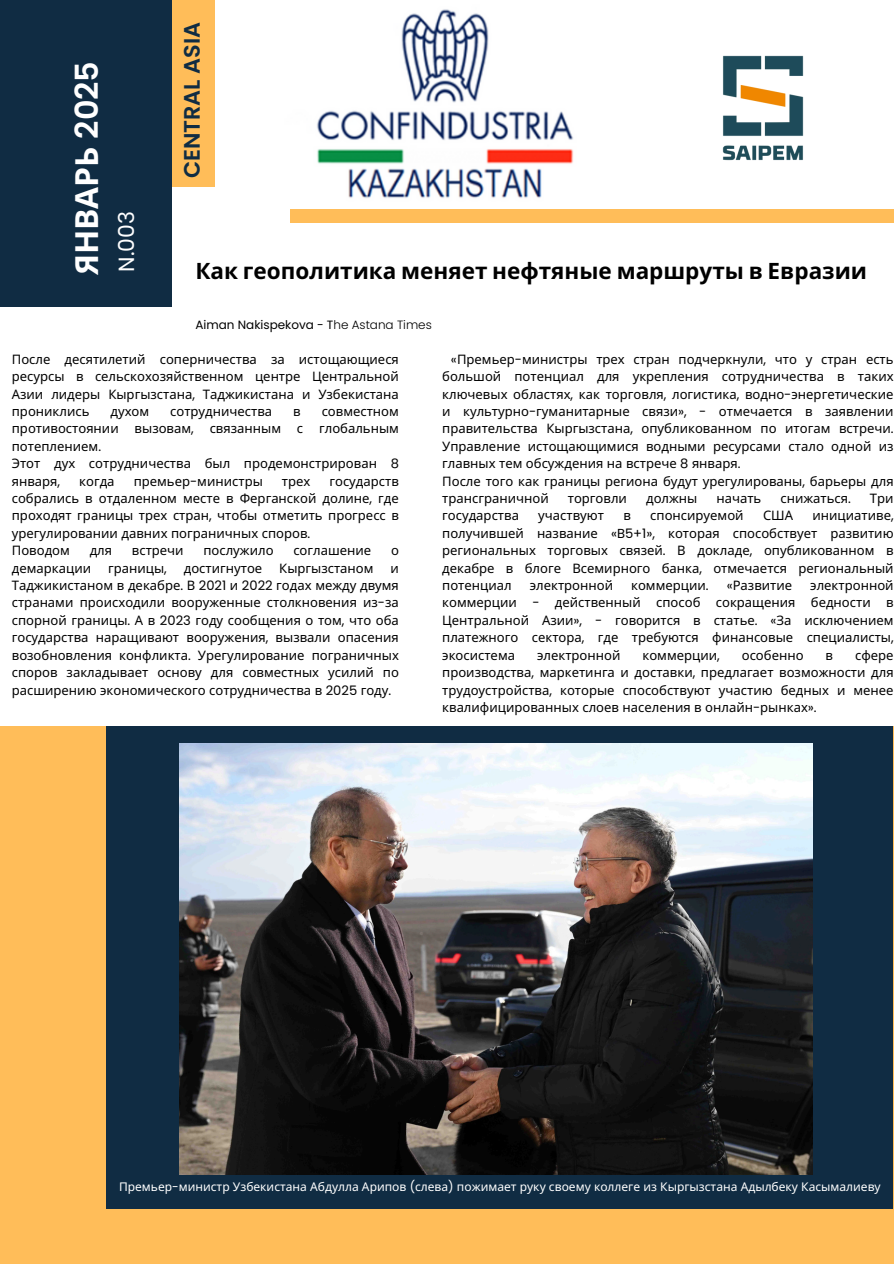
<style>
.page{position:relative;width:894px;height:1264px;background:#fff}
.page>*{position:absolute;margin:0;border:0;box-sizing:border-box;transform-origin:0 0}
.t1{font:700 31.8px "Noto Sans";color:#fff}
.t2{font:700 22.5px "Noto Sans";color:#000}
.t3{font:600 22.35px "Poppins";color:#102c43}
.t4{font:21.9px "Poppins";color:#fff}
.t5{font:13.05px/17.4px "Noto Sans";color:#000;text-align:justify}
.t6{font:12px "Noto Sans";color:#fff}
.t7{font:12px "Poppins";color:#000}
.s1{font-family:"Poppins";font-weight:600}
.s2{font-weight:300}
.s3{font-family:"Poppins"}
</style>
<div class="page">
<img style="left:317px;top:9px;width:257px;height:189px">
<div style="left:290px;top:209px;width:603px;height:14px;background:#ffbd59"></div>
<div style="left:0;top:1232px;width:893px;height:31px;background:#ffbd59"></div>
<div style="left:0;top:0;width:172px;height:307px;background:#102c43"></div>
<div style="left:172px;top:1px;width:42px;height:186px;background:#ffbd59"></div>
<img style="left:722px;top:55px;width:82px;height:106px">
<div style="left:0;top:726px;width:893px;height:512px;background:#ffbd59"></div>
<div style="left:106px;top:726px;width:786px;height:483px;background:#102c43"></div>
<img style="left:179px;top:743px;width:633px;height:431px">
<p class="t1" style="left:64px;top:275px;width:216px;rotate:-90deg">ЯНВАРЬ <span class="s1">2025</span></p>
<h4 class="t4" style="left:111px;top:272px;width:62px;rotate:-90deg">N.003</h4>
<p class="t3" style="left:176px;top:178px;width:158px;rotate:-90deg">CENTRAL ASIA</p>
<p class="t2" style="left:195px;top:255px;width:673px">Как геополитика меняет нефтяные маршруты в Евразии</p>
<p class="t7" style="left:195px;top:316px;width:238px">Aiman Nakispekova - T<span class="s2">he Astana Times</span></p>
<h1 class="t5" style="left:12px;top:350px;width:388px">После десятилетий соперничества за истощающиеся ресурсы в сельскохозяйственном центре Центральной Азии лидеры Кыргызстана<span class="s3">,</span> Таджикистана и Узбекистана прониклись</h1>
<h3 class="t5" style="left:12px;top:402px;width:388px;text-align:left;text-indent:310px">совместном противостоянии вызовам<span class="s3">,</span> связанным с глобальным потеплением<span class="s3">.<br></span>Этот дух сотрудничества был продемонстрирован <span class="s3">8 </span>января<span class="s3">,</span></h3>
<h1 class="t5" style="left:110px;top:402px;width:40px">духом</h1>
<h1 class="t5" style="left:170px;top:402px;width:104px">сотрудничества</h1>
<h1 class="t5" style="left:293px;top:402px;width:9px">в</h1>
<h3 class="t5" style="left:79px;top:472px;width:37px">когда</h3>
<h3 class="t5" style="left:134px;top:472px;width:131px">премьер<span class="s3">-</span>министры</h3>
<h3 class="t5" style="left:282px;top:472px;width:30px">трех</h3>
<h3 class="t5" style="left:329px;top:472px;width:71px">государств</h3>
<h3 class="t5" style="left:12px;top:489px;width:82px">собрались в</h3>
<h2 class="t5" style="left:12px;top:489px;width:388px;text-align:left;text-indent:87px">отдаленном месте в Ферганской долине<span class="s3">,</span> где проходят границы трех стран<span class="s3">,</span> чтобы отметить прогресс в урегулировании давних пограничных споров<span class="s3">.<br></span>Поводом</h2>
<h2 class="t5" style="left:90px;top:541px;width:24px">для</h2>
<h2 class="t5" style="left:132px;top:541px;width:53px">встречи</h2>
<h2 class="t5" style="left:203px;top:541px;width:72px">послужило</h2>
<h2 class="t5" style="left:293px;top:541px;width:79px">соглашение</h2>
<h2 class="t5" style="left:391px;top:541px;width:9px">о</h2>
<p class="t5" style="left:12px;top:559px;width:81px">демаркации</p>
<p class="t5" style="left:108px;top:559px;width:60px">границы<span class="s3">,</span></p>
<p class="t5" style="left:184px;top:559px;width:80px">достигнутое</p>
<p class="t5" style="left:279px;top:559px;width:96px">Кыргызстаном</p>
<p class="t5" style="left:12px;top:559px;width:388px;text-indent:378px">и Таджикистаном в декабре<span class="s3">.</span> В <span class="s3">2021</span> и <span class="s3">2022</span> годах между двумя странами происходили вооруженные столкновения из<span class="s3">-</span>за спорной границы<span class="s3">.</span> А в <span class="s3">2023</span> году сообщения о том<span class="s3">,</span> что оба государства наращивают вооружения<span class="s3">,</span> вызвали опасения возобновления конфликта<span class="s3">.</span> Урегулирование пограничных споров закладывает основу для совместных усилий по расширению экономического сотрудничества в <span class="s3">2025</span> году<span class="s3">.</span></p>
<p class="t5" style="left:442px;top:350px;width:453px;text-indent:9px"><span class="s3">«</span>Премьер<span class="s3">-</span>министры трех стран подчеркнули<span class="s3">,</span> что у стран есть большой потенциал для укрепления сотрудничества в таких ключевых областях<span class="s3">,</span> как торговля<span class="s3">,</span> логистика<span class="s3">,</span> водно<span class="s3">-</span>энергетические и культурно<span class="s3">-</span>гуманитарные связи<span class="s3">», -</span> отмечается в заявлении правительства Кыргызстана<span class="s3">,</span> опубликованном по итогам встречи<span class="s3">.<br></span>Управление истощающимися водными</p>
<p class="t5" style="left:442px;top:437px;width:453px;text-align:left;text-indent:271px">ресурсами стало одной из главных тем обсуждения на встрече <span class="s3">8</span> января<span class="s3">.<br></span>После того как границы региона будут урегулированы<span class="s3">,</span> барьеры для трансграничной</p>
<p class="t5" style="left:567px;top:489px;width:61px">торговли</p>
<p class="t5" style="left:646px;top:489px;width:53px">должны</p>
<p class="t5" style="left:716px;top:489px;width:46px">начать</p>
<p class="t5" style="left:780px;top:489px;width:72px">снижаться<span class="s3">.</span></p>
<p class="t5" style="left:869px;top:489px;width:25px">Три</p>
<p class="t5" style="left:442px;top:506px;width:78px">государства</p>
<p class="t5" style="left:538px;top:506px;width:67px">участвуют</p>
<p class="t5" style="left:623px;top:506px;width:9px">в</p>
<p class="t5" style="left:650px;top:506px;width:95px">спонсируемой</p>
<p class="t5" style="left:762px;top:506px;width:32px">США</p>
<p class="t5" style="left:442px;top:506px;width:453px;text-indent:370px">инициативе<span class="s3">, </span>получившей название <span class="s3">«B5+1»,</span> которая способствует развитию региональных торговых связей<span class="s3">.</span></p>
<p class="t5" style="left:442px;top:541px;width:453px;text-indent:235px">В докладе<span class="s3">,</span> опубликованном в декабре в блоге Всемирного банка<span class="s3">,</span> отмечается региональный потенциал</p>
<p class="t5" style="left:442px;top:576px;width:453px;text-indent:368px">электронной коммерции <span class="s3">-</span> действенный способ сокращения бедности в Центральной Азии<span class="s3">», -</span> говорится в статье<span class="s3">. «</span>За исключением платежного сектора<span class="s3">,</span> где требуются финансовые специалисты<span class="s3">, </span>экосистема</p>
<p class="t5" style="left:529px;top:576px;width:85px">электронной</p>
<p class="t5" style="left:631px;top:576px;width:79px">коммерции<span class="s3">.</span></p>
<p class="t5" style="left:726px;top:576px;width:67px"><span class="s3">«</span>Развитие</p>
<p class="t5" style="left:537px;top:646px;width:85px">электронной</p>
<p class="t5" style="left:642px;top:646px;width:79px">коммерции<span class="s3">,</span></p>
<p class="t5" style="left:741px;top:646px;width:63px">особенно</p>
<p class="t5" style="left:825px;top:646px;width:9px">в</p>
<p class="t5" style="left:442px;top:646px;width:453px;text-indent:413px">сфере производства<span class="s3">,</span> маркетинга и доставки<span class="s3">,</span> предлагает возможности для трудоустройства<span class="s3">,</span> которые способствуют участию бедных и менее квалифицированных слоев населения в онлайн<span class="s3">-</span>рынках<span class="s3">».</span></p>
<p class="t6" style="left:119px;top:1178px;width:763px">Премьер<span class="s3">-</span>министр Узбекистана Абдулла Арипов <span class="s3">(</span>слева<span class="s3">)</span> пожимает руку своему коллеге из Кыргызстана Адылбеку Касымалиеву</p>
</div>
